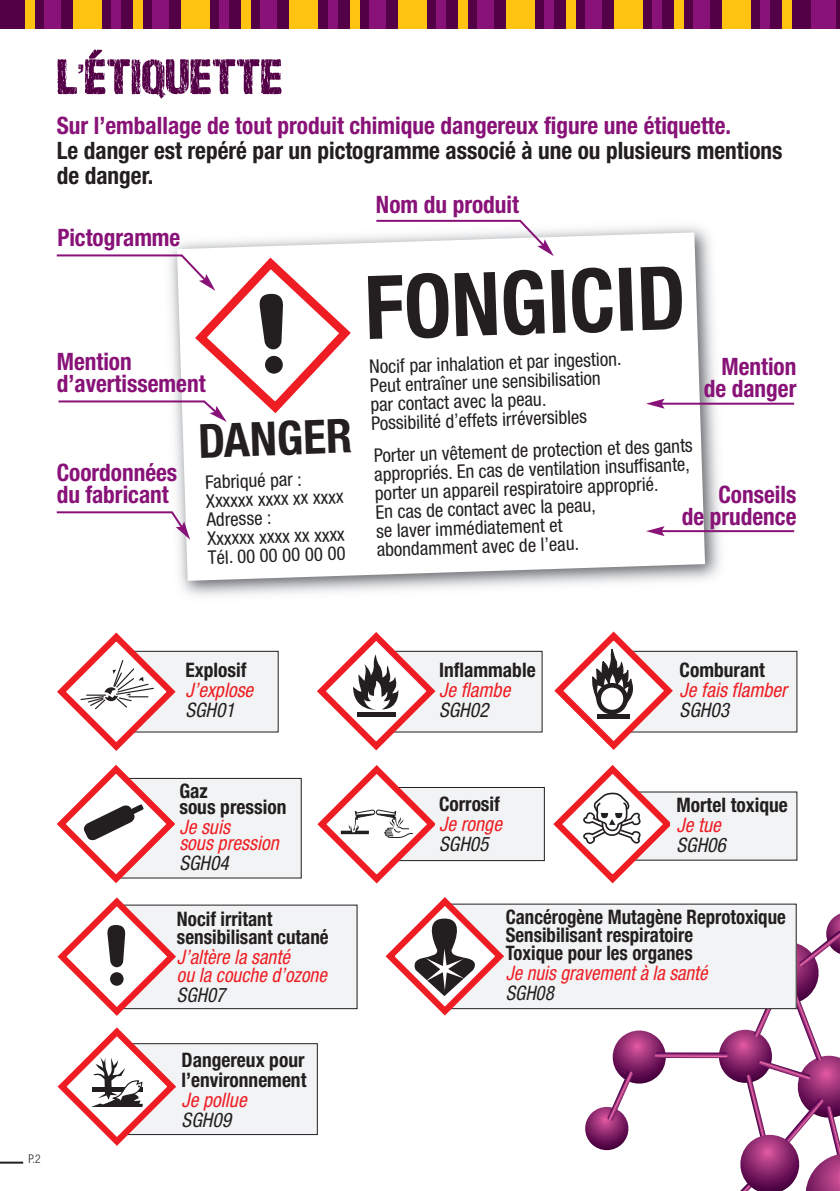
<style>
.page{position:relative;width:840px;height:1191px;background:#fff}
.page>*{position:absolute;margin:0;border:0;box-sizing:border-box;transform-origin:0 0}
.t1{font:700 condensed 88px "Helvetica Neue";color:#231f20}
.t2{font:900 50px "DCC Sharp Distress";color:#540047;scale:1.05 1}
.t3{font:700 condensed 47.2px "Helvetica Neue";color:#231f20}
.t4{font:700 condensed 24px/22px "Helvetica Neue";color:#881277}
.t5{font:700 condensed 24px/25px "Helvetica Neue";color:#231f20}
.t6{font:700 condensed 20px/16px "Helvetica Neue";color:#231f20}
.t7{font:700 condensed 20px/18px "Helvetica Neue";color:#231f20;scale:.94 1}
.t8{font:italic condensed 20px/16px "Helvetica Neue";color:#ee1d23}
.t9{font:italic condensed 20px "Helvetica Neue";color:#231f20}
.t10{font:700 condensed 20px/18px "Helvetica Neue";color:#231f20;scale:.95 1}
.t11{font:italic condensed 20px/18px "Helvetica Neue";color:#ee1d23;scale:.95 1}
.t12{font:italic condensed 20px "Helvetica Neue";color:#ee1d23;scale:.94 1}
.t13{font:italic condensed 20px "Helvetica Neue";color:#231f20;scale:.95 1}
.t14{font:italic condensed 20px "Helvetica Neue";color:#231f20;scale:.94 1}
.t15{font:condensed 18.8px/18.8px "Helvetica Neue";color:#231f20}
.t16{font:300 condensed 12px "Helvetica Neue";color:#231f20;scale:.96 1}
</style>
<div class="page">
<div style="left:611px;top:792px;width:185px;height:68px;background:#f2f3f4"></div>
<div style="left:357px;top:787px;width:187px;height:73px;background:#f2f3f4"></div>
<div style="left:356px;top:787px;width:188px;height:74px;border:1px solid #231f20"></div>
<div style="left:114px;top:778px;width:187px;height:100px;background:#f2f3f4"></div>
<div style="left:113px;top:778px;width:188px;height:100px;border:1px solid #231f20"></div>
<div style="left:611px;top:651px;width:185px;height:81px;background:#f2f3f4"></div>
<div style="left:611px;top:651px;width:186px;height:81px;border:1px solid #231f20"></div>
<div style="left:386px;top:651px;width:156px;height:81px;background:#f2f3f4"></div>
<div style="left:386px;top:651px;width:156px;height:81px;border:1px solid #231f20"></div>
<svg style="left:582px;top:913px;width:257px;height:278px"></svg>
<div style="left:114px;top:1043px;width:203px;height:91px;background:#f2f3f4"></div>
<div style="left:113px;top:1043px;width:204px;height:92px;border:1px solid #231f20"></div>
<div style="left:114px;top:905px;width:243px;height:103px;background:#f2f3f4"></div>
<div style="left:113px;top:904px;width:244px;height:105px;border:1px solid #231f20"></div>
<div style="left:122px;top:651px;width:156px;height:81px;background:#f2f3f4"></div>
<div style="left:122px;top:651px;width:156px;height:81px;border:1px solid #231f20"></div>
<div style="left:0;top:0;width:839px;height:28px;background:#540047"></div>
<div style="left:25px;top:0;width:10px;height:28px;background:#fec210"></div>
<div style="left:111px;top:0;width:10px;height:28px;background:#881277"></div>
<div style="left:45px;top:0;width:16px;height:28px;background:#881277"></div>
<div style="left:74px;top:0;width:28px;height:28px;background:#fec210"></div>
<div style="left:133px;top:0;width:10px;height:28px;background:#fec210"></div>
<div style="left:219px;top:0;width:10px;height:28px;background:#881277"></div>
<div style="left:153px;top:0;width:16px;height:28px;background:#881277"></div>
<div style="left:182px;top:0;width:28px;height:28px;background:#fec210"></div>
<div style="left:241px;top:0;width:10px;height:28px;background:#fec210"></div>
<div style="left:327px;top:0;width:10px;height:28px;background:#881277"></div>
<div style="left:261px;top:0;width:16px;height:28px;background:#881277"></div>
<div style="left:290px;top:0;width:28px;height:28px;background:#fec210"></div>
<div style="left:349px;top:0;width:10px;height:28px;background:#fec210"></div>
<div style="left:435px;top:0;width:10px;height:28px;background:#881277"></div>
<div style="left:369px;top:0;width:16px;height:28px;background:#881277"></div>
<div style="left:398px;top:0;width:28px;height:28px;background:#fec210"></div>
<div style="left:457px;top:0;width:10px;height:28px;background:#fec210"></div>
<div style="left:543px;top:0;width:10px;height:28px;background:#881277"></div>
<div style="left:477px;top:0;width:16px;height:28px;background:#881277"></div>
<div style="left:506px;top:0;width:28px;height:28px;background:#fec210"></div>
<div style="left:565px;top:0;width:10px;height:28px;background:#fec210"></div>
<div style="left:651px;top:0;width:10px;height:28px;background:#881277"></div>
<div style="left:585px;top:0;width:16px;height:28px;background:#881277"></div>
<div style="left:614px;top:0;width:28px;height:28px;background:#fec210"></div>
<div style="left:673px;top:0;width:10px;height:28px;background:#fec210"></div>
<div style="left:759px;top:0;width:10px;height:28px;background:#881277"></div>
<div style="left:811px;top:0;width:24px;height:28px;background:#881277"></div>
<div style="left:692px;top:0;width:17px;height:28px;background:#881277"></div>
<div style="left:721px;top:0;width:28px;height:28px;background:#fec210"></div>
<div style="left:781px;top:0;width:10px;height:28px;background:#fec210"></div>
<img style="left:174px;top:226px;width:555px;height:370px">
<svg style="left:177px;top:232px;width:527px;height:349px"></svg>
<svg style="left:374px;top:219px;width:179px;height:37px"></svg>
<svg style="left:56px;top:250px;width:299px;height:172px"></svg>
<svg style="left:56px;top:510px;width:134px;height:30px"></svg>
<hr style="left:660px;top:403px;width:133px;height:2px;background:#881277">
<svg style="left:645px;top:399px;width:19px;height:10px"></svg>
<hr style="left:660px;top:530px;width:133px;height:2px;background:#881277">
<svg style="left:645px;top:526px;width:19px;height:10px"></svg>
<svg style="left:57px;top:632px;width:123px;height:119px"></svg>
<svg style="left:57px;top:765px;width:118px;height:118px"></svg>
<svg style="left:317px;top:765px;width:117px;height:118px"></svg>
<svg style="left:57px;top:897px;width:118px;height:119px"></svg>
<svg style="left:58px;top:1027px;width:118px;height:118px"></svg>
<svg style="left:317px;top:632px;width:122px;height:119px"></svg>
<div style="left:357px;top:712px;width:38px;height:5px;background:#231f20"></div>
<svg style="left:554px;top:631px;width:123px;height:119px"></svg>
<div style="left:596px;top:714px;width:33px;height:5px;background:#231f20"></div>
<svg style="left:553px;top:765px;width:116px;height:118px"></svg>
<div style="left:443px;top:904px;width:352px;height:104px;background:#f2f3f4"></div>
<div style="left:442px;top:903px;width:354px;height:106px;border:1px solid #231f20"></div>
<svg style="left:385px;top:897px;width:118px;height:118px"></svg>
<hr style="left:0;top:1161px;width:23px;height:2px;background:#231f20">
<h2 class="t2" style="left:57px;top:59px;width:216px">L’ÉTIQUETTE</h2>
<p class="t4" style="left:57px;top:117px;width:675px">Sur l’emballage de tout produit chimique dangereux figure une étiquette.</p>
<p class="t5" style="left:57px;top:140px;width:726px">Le danger est repéré par un pictogramme associé à une ou plusieurs mentions de danger.</p>
<p class="t4" style="left:57px;top:228px;width:124px">Pictogramme</p>
<p class="t4" style="left:57px;top:353px;width:150px">Mention d’avertissement</p>
<p class="t4" style="left:57px;top:463px;width:122px">Coordonnées du fabricant</p>
<h3 class="t3" style="left:197px;top:424px;width:155px;rotate:-2deg">DANGER</h3>
<p class="t15" style="left:205px;top:474px;width:139px;rotate:-2deg">Fabriqué par :<br>Xxxxxx xxxx xx xxxx<br>Adresse :<br>Xxxxxx xxxx xx xxxx<br>Tél. 00 00 00 00 00</p>
<p class="t4" style="left:376px;top:196px;width:144px">Nom du produit</p>
<h1 class="t1" style="left:363px;top:277px;width:322px;rotate:-2deg">FONGICID</h1>
<p class="t15" style="left:369px;top:359px;width:253px;rotate:-2deg">Nocif par inhalation et par ingestion.<br>Peut entraîner une sensibilisation par contact avec la peau.<br>Possibilité d’effets irréversibles</p>
<p class="t15" style="left:373px;top:448px;width:320px;rotate:-2deg">Porter un vêtement de protection et des gants appropriés. En cas de ventilation insuffisante, porter un appareil respiratoire approprié.<br>En cas de contact avec la peau,<br>se laver immédiatement et<br>abondamment avec de l’eau.</p>
<p class="t4" style="left:703px;top:358px;width:94px;text-align:right">Mention de danger</p>
<p class="t4" style="left:681px;top:485px;width:116px;text-align:right">Conseils<br>de prudence</p>
<p class="t16" style="left:28px;top:1154px;width:14px">P.2</p>
<p class="t6" style="left:185px;top:663px;width:62px">Explosif</p>
<p class="t8" style="left:185px;top:683px;width:73px">J’explose</p>
<p class="t9" style="left:185px;top:702px;width:55px">SGH01</p>
<p class="t6" style="left:179px;top:784px;width:108px">Gaz<br>sous pression</p>
<p class="t8" style="left:179px;top:820px;width:104px">Je suis<br>sous pression</p>
<p class="t9" style="left:179px;top:856px;width:55px">SGH04</p>
<p class="t10" style="left:177px;top:911px;width:161px">Nocif irritant sensibilisant cutané</p>
<p class="t11" style="left:177px;top:949px;width:163px">J’altère la santé<br>ou la couche d’ozone</p>
<p class="t13" style="left:177px;top:987px;width:56px">SGH07</p>
<p class="t6" style="left:181px;top:1051px;width:126px;line-height:20px">Dangereux pour l’environnement</p>
<p class="t8" style="left:181px;top:1093px;width:70px">Je pollue</p>
<p class="t9" style="left:181px;top:1112px;width:55px">SGH09</p>
<p class="t6" style="left:439px;top:663px;width:98px">Inflammable</p>
<p class="t8" style="left:439px;top:683px;width:76px">Je flambe</p>
<p class="t9" style="left:439px;top:702px;width:55px">SGH02</p>
<p class="t6" style="left:439px;top:797px;width:62px">Corrosif</p>
<p class="t8" style="left:439px;top:817px;width:68px">Je ronge</p>
<p class="t9" style="left:439px;top:837px;width:55px">SGH05</p>
<p class="t6" style="left:679px;top:663px;width:87px">Comburant</p>
<p class="t8" style="left:679px;top:683px;width:112px">Je fais flamber</p>
<p class="t9" style="left:679px;top:702px;width:55px">SGH03</p>
<p class="t6" style="left:676px;top:799px;width:113px">Mortel toxique</p>
<p class="t8" style="left:676px;top:819px;width:50px">Je tue</p>
<p class="t9" style="left:676px;top:838px;width:55px">SGH06</p>
<p class="t7" style="left:505px;top:909px;width:299px">Cancérogène Mutagène Reprotoxique<br>Sensibilisant respiratoire<br>Toxique pour les organes</p>
<p class="t12" style="left:505px;top:965px;width:220px">Je nuis gravement à la santé</p>
<p class="t14" style="left:505px;top:985px;width:56px">SGH08</p>
</div>
